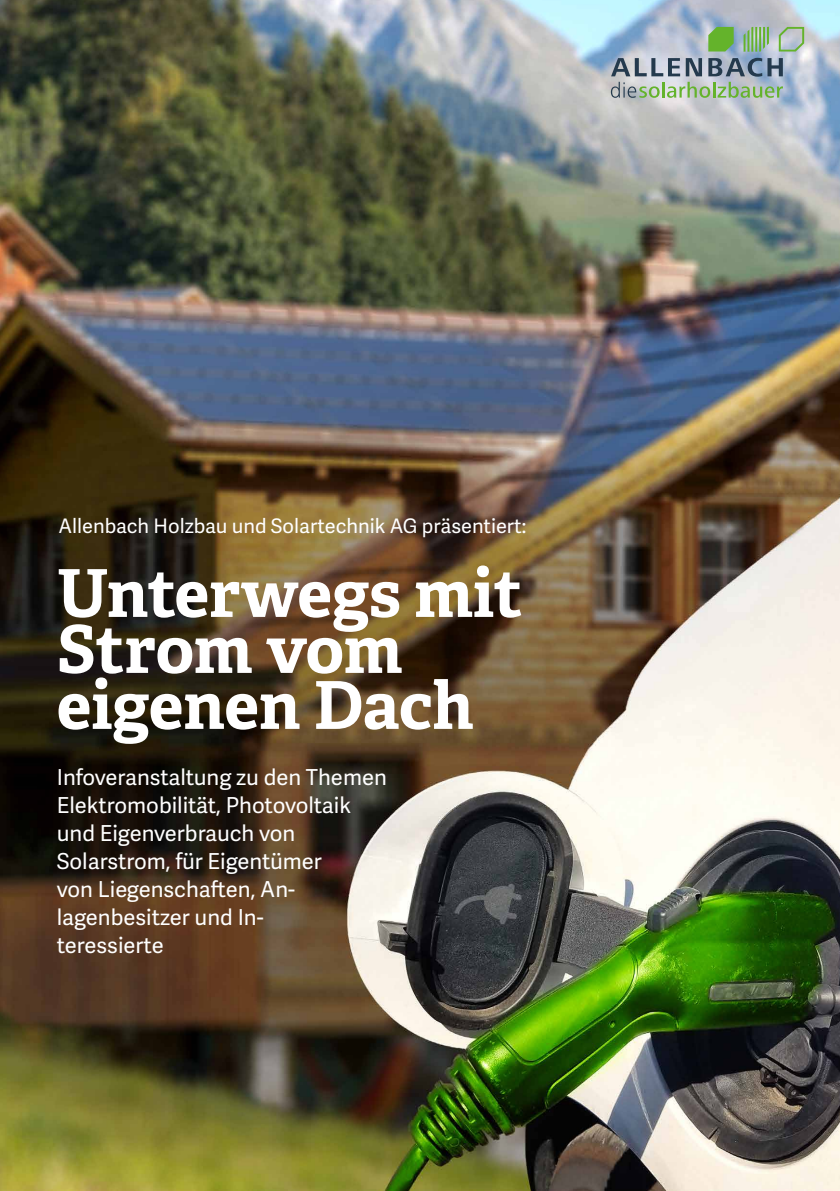
<style>
.page{position:relative;width:840px;height:1191px;background:#fff}
.page>*{position:absolute;margin:0;border:0;box-sizing:border-box;transform-origin:0 0}
.t1{font:700 66px/56px "Adelle PE";letter-spacing:-.005em;color:#fff}
.t2{font:22px/28px "Adelle Sans";color:#fff}
.t3{font:20px "Adelle Sans";color:#fff}
</style>
<div class="page">
<img style="left:0;top:0;width:839px;height:1191px">
<svg style="left:708px;top:27px;width:25px;height:24px"></svg>
<svg style="left:743px;top:27px;width:9px;height:25px"></svg>
<hr style="left:754px;top:27px;width:2px;height:25px;background:#64b32b">
<svg style="left:758px;top:27px;width:10px;height:24px"></svg>
<svg style="left:778px;top:27px;width:25px;height:24px"></svg>
<svg style="left:610px;top:58px;width:172px;height:40px;background:#99aaa7"></svg>
<p class="t3" style="left:58px;top:511px;width:469px">Allenbach Holzbau und Solartechnik AG präsentiert:</p>
<h1 class="t1" style="left:57px;top:563px;width:467px">Unterwegs mit<br>Strom vom eigenen Dach</h1>
<p class="t2" style="left:57px;top:762px;width:331px">Infoveranstaltung zu den Themen<br>Elektromobilität, Photovoltaik und Eigenverbrauch von<br>Solarstrom, für Eigentümer<br>von Liegenschaften, An&shy;lagenbesitzer und In-<br>teressierte</p>
</div>
